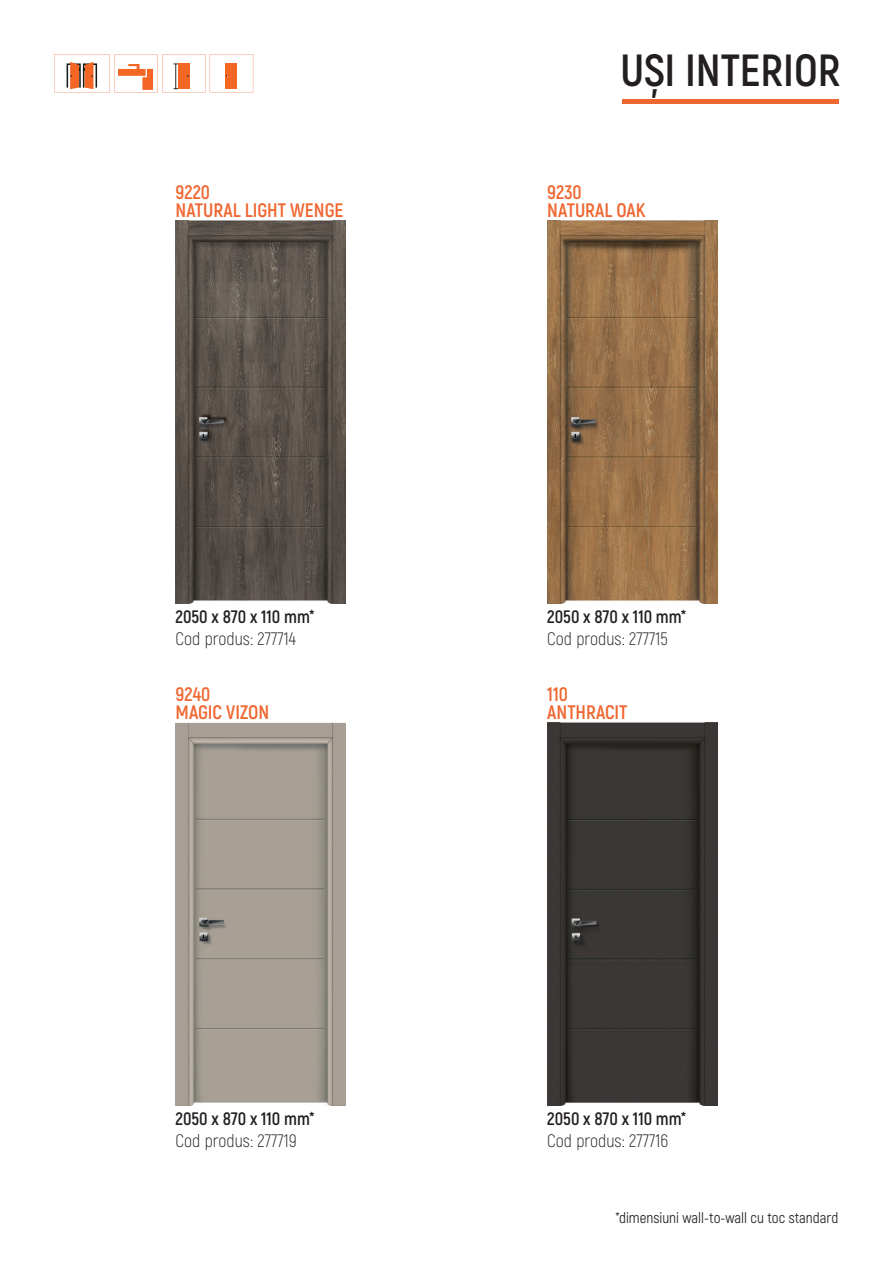
<style>
.page{position:relative;width:893px;height:1263px;background:#fff}
.page>*{position:absolute;margin:0;border:0;box-sizing:border-box;transform-origin:0 0}
.t1{font:700 45px "Akrobat";color:#231f20}
.t2{font:700 19.5px/18px "Akrobat";color:#f06630}
.t3{font:300 18px "Akrobat";color:#231f20}
.t4{font:700 18px "Akrobat";color:#231f20}
.t5{font:15px "Akrobat";color:#231f20}
</style>
<div class="page">
<hr style="left:622px;top:100px;width:217px;height:4px;background:#f06630">
<svg style="left:54px;top:54px;width:199px;height:39px"></svg>
<img style="left:176px;top:221px;width:170px;height:382px">
<img style="left:176px;top:723px;width:170px;height:382px">
<img style="left:547px;top:723px;width:170px;height:382px">
<img style="left:547px;top:221px;width:170px;height:382px">
<h1 class="t1" style="left:620px;top:43px;width:222px">UȘI INTERIOR</h1>
<p class="t2" style="left:176px;top:184px;width:169px">9220<br>NATURAL LIGHT WENGE</p>
<p class="t2" style="left:547px;top:184px;width:100px">9230<br>NATURAL OAK</p>
<p class="t4" style="left:176px;top:606px;width:141px">2050 x 870 x 110 mm*</p>
<p class="t3" style="left:176px;top:628px;width:122px">Cod produs: 277714</p>
<p class="t2" style="left:176px;top:685px;width:95px">9240<br>MAGIC VIZON</p>
<p class="t4" style="left:547px;top:606px;width:141px">2050 x 870 x 110 mm*</p>
<p class="t3" style="left:547px;top:628px;width:122px">Cod produs: 277715</p>
<p class="t2" style="left:547px;top:685px;width:82px">110<br>ANTHRACIT</p>
<p class="t4" style="left:176px;top:1108px;width:141px">2050 x 870 x 110 mm*</p>
<p class="t3" style="left:176px;top:1130px;width:123px">Cod produs: 277719</p>
<p class="t4" style="left:547px;top:1108px;width:141px">2050 x 870 x 110 mm*</p>
<p class="t3" style="left:547px;top:1130px;width:122px">Cod produs: 277716</p>
<p class="t5" style="left:616px;top:1209px;width:224px">*dimensiuni wall-to-wall cu toc standard</p>
</div>
